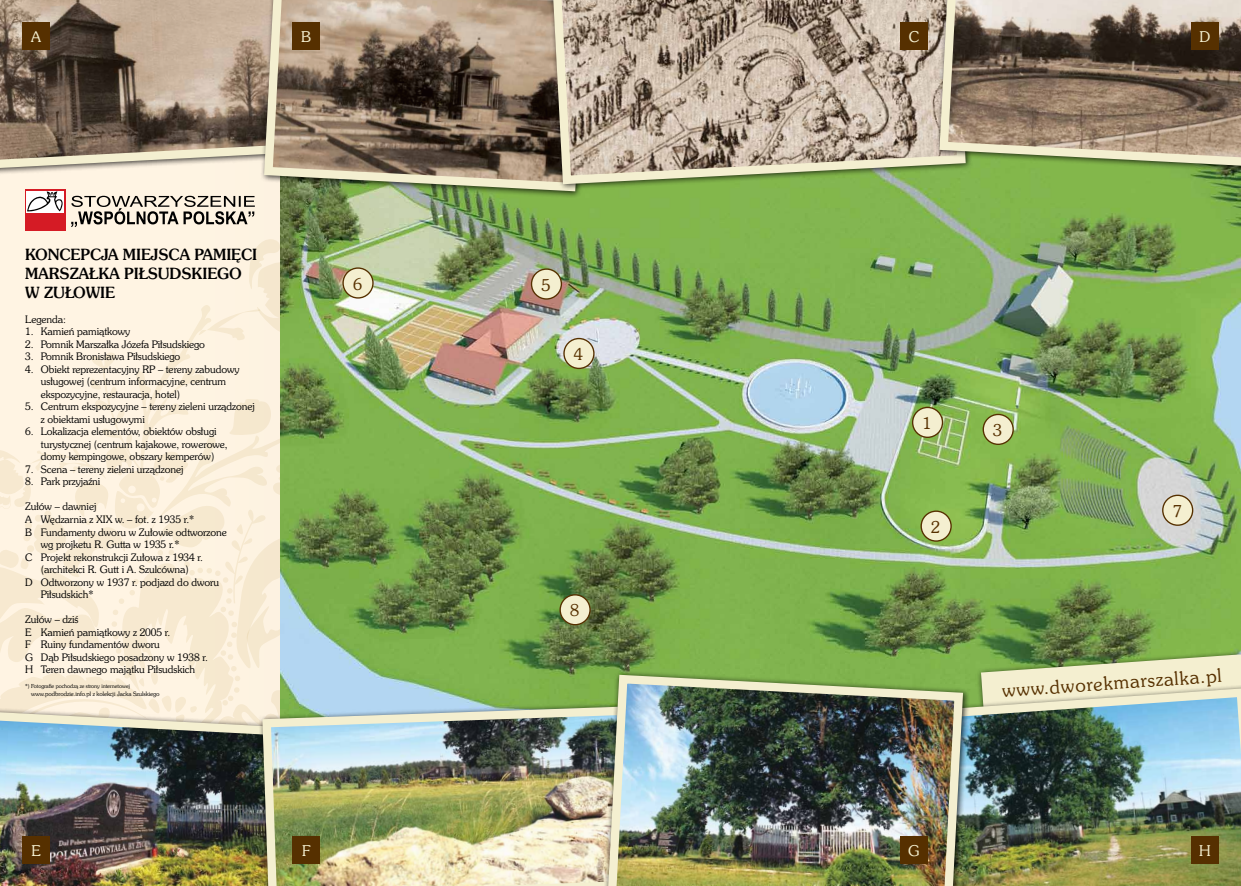
<style>
.page{position:relative;width:1241px;height:886px;background:#fff}
.page>*{position:absolute;margin:0;border:0;box-sizing:border-box;transform-origin:0 0}
.t1{font:300 18.75px "Souvenir PL";color:#563000}
.t2{font:300 16.5px "Souvenir PL";color:#563000}
.t3{font:500 15.62px/18.8px "Souvenir PL";letter-spacing:-.01em;color:#000}
.t4{font:300 15px "Souvenir PL";color:#f4efd0}
.t5{font:300 10.44px/12.5px "Souvenir PL";letter-spacing:-.01em;color:#000}
.t6{font:300 6.12px "Souvenir PL";letter-spacing:-.01em;color:#000}
.t7{font:300 5.56px "Souvenir PL";letter-spacing:-.01em;color:#000}
</style>
<div class="page">
<svg style="left:0;top:238px;width:280px;height:469px;background:#fcf0dc"></svg>
<img style="left:280px;top:173px;width:960px;height:529px">
<svg style="left:976px;top:648px;width:264px;height:36px;background:#b5c491"></svg>
<div style="left:921px;top:511px;width:29px;height:30px;background:#f4efd0;border-radius:50%"></div>
<div style="left:920px;top:510px;width:31px;height:32px;border:1px solid #563000;border-radius:50%"></div>
<div style="left:983px;top:414px;width:29px;height:30px;background:#f4efd0;border-radius:50%"></div>
<div style="left:982px;top:414px;width:31px;height:31px;border:1px solid #563000;border-radius:50%"></div>
<div style="left:564px;top:338px;width:29px;height:30px;background:#f4efd0;border-radius:50%"></div>
<div style="left:563px;top:338px;width:31px;height:31px;border:1px solid #563000;border-radius:50%"></div>
<div style="left:531px;top:269px;width:30px;height:30px;background:#f4efd0;border-radius:50%"></div>
<div style="left:530px;top:268px;width:32px;height:32px;border:1px solid #563000;border-radius:50%"></div>
<div style="left:343px;top:268px;width:30px;height:30px;background:#f4efd0;border-radius:50%"></div>
<div style="left:342px;top:267px;width:31px;height:32px;border:1px solid #563000;border-radius:50%"></div>
<div style="left:1162px;top:495px;width:30px;height:30px;background:#f4efd0;border-radius:50%"></div>
<div style="left:1161px;top:495px;width:32px;height:31px;border:1px solid #563000;border-radius:50%"></div>
<div style="left:560px;top:595px;width:30px;height:30px;background:#f4efd0;border-radius:50%"></div>
<div style="left:559px;top:594px;width:31px;height:31px;border:1px solid #563000;border-radius:50%"></div>
<div style="left:912px;top:407px;width:30px;height:30px;background:#f4efd0;border-radius:50%"></div>
<div style="left:911px;top:407px;width:32px;height:31px;border:1px solid #563000;border-radius:50%"></div>
<svg style="left:0;top:0;width:260px;height:173px;background:#948372"></svg>
<svg style="left:260px;top:0;width:330px;height:196px;background:#8d7e69"></svg>
<svg style="left:546px;top:0;width:423px;height:189px;background:#b0a58e"></svg>
<svg style="left:934px;top:0;width:306px;height:171px;background:#90846e"></svg>
<div style="left:292px;top:22px;width:28px;height:28px;background:#563000"></div>
<div style="left:900px;top:22px;width:27px;height:28px;background:#563000"></div>
<div style="left:1191px;top:22px;width:27px;height:28px;background:#563000"></div>
<div style="left:22px;top:22px;width:28px;height:28px;background:#563000"></div>
<img style="left:0;top:707px;width:258px;height:179px">
<img style="left:969px;top:684px;width:271px;height:202px">
<div style="left:1191px;top:836px;width:27px;height:27px;background:#563000"></div>
<div style="left:22px;top:836px;width:28px;height:27px;background:#563000"></div>
<img style="left:258px;top:702px;width:344px;height:184px">
<div style="left:292px;top:836px;width:28px;height:27px;background:#563000"></div>
<img style="left:602px;top:670px;width:365px;height:216px">
<div style="left:900px;top:836px;width:27px;height:27px;background:#563000"></div>
<div style="left:25px;top:189px;width:40px;height:42px;background:#d51b25"></div>
<div style="left:26px;top:191px;width:38px;height:22px;background:#fff"></div>
<svg style="left:71px;top:196px;width:184px;height:31px;background:#b3ab9f"></svg>
<svg style="left:27px;top:191px;width:36px;height:21px"></svg>
<h3 class="t4" style="left:31px;top:28px;width:11px">A</h3>
<h3 class="t4" style="left:301px;top:28px;width:11px">B</h3>
<h3 class="t4" style="left:908px;top:28px;width:12px">C</h3>
<h3 class="t4" style="left:1199px;top:28px;width:12px">D</h3>
<h3 class="t3" style="left:25px;top:245px;width:233px">KONCEPCJA MIEJSCA PAMI¢CI<br>MARSZA¸KA PI¸SUDSKIEGO<br>W ZU¸OWIE</h3>
<p class="t5" style="left:25px;top:313px;width:42px">Legenda:</p>
<p class="t5" style="left:25px;top:325px;width:107px">1. Kamieƒ pamiàtkowy</p>
<p class="t5" style="left:25px;top:338px;width:181px">2. Pomnik Marsza∏ka Józefa Pi∏sudskiego</p>
<p class="t5" style="left:25px;top:350px;width:157px">3. Pomnik Bronis∏awa Pi∏sudskiego</p>
<p class="t5" style="left:41px;top:363px;width:200px;text-indent:-16px">4. Obiekt reprezentacyjny RP – tereny zabudowy us∏ugowej (centrum informacyjne, centrum ekspozycyjne, restauracja, hotel)</p>
<p class="t5" style="left:41px;top:400px;width:215px;text-indent:-16px">5. Centrum ekspozycyjne – tereny zieleni urzàdzonej z obiektami us∏ugowymi</p>
<p class="t5" style="left:41px;top:425px;width:188px;text-indent:-16px">6. Lokalizacja elementów, obiektów obs∏ugi turystycznej (centrum kajakowe, rowerowe, domy kempingowe, obszary kemperów)</p>
<p class="t5" style="left:25px;top:463px;width:160px">7. Scena – tereny zieleni urzàdzonej</p>
<p class="t5" style="left:25px;top:475px;width:77px">8. Park przyjaêni</p>
<p class="t5" style="left:25px;top:500px;width:73px">Zułów – dawniej</p>
<p class="t5" style="left:25px;top:513px;width:170px">A W´dzarnia z XIX w. – fot. z 1935 r.*</p>
<p class="t5" style="left:25px;top:525px;width:203px">B Fundamenty dworu w Zu∏owie odtworzone</p>
<p class="t5" style="left:41px;top:538px;width:140px">wg projketu R. Gutta w 1935 r.*</p>
<p class="t5" style="left:25px;top:550px;width:179px">C Projekt rekonstrukcji Zu∏owa z 1934 r.</p>
<p class="t5" style="left:41px;top:563px;width:149px">(architekci R. Gutt i A. Szulcówna)</p>
<p class="t5" style="left:25px;top:575px;width:195px">D Odtworzony w 1937 r. podjazd do dworu</p>
<p class="t5" style="left:41px;top:588px;width:54px">Pi∏sudskich*</p>
<p class="t5" style="left:25px;top:613px;width:184px">Zułów – dziÊ<br>E Kamieƒ pamiàtkowy z 2005 r.<br>F Ruiny fundamentów dworu<br>G Dàb Pi∏sudskiego posadzony w 1938 r.<br>H Teren dawnego majàtku Pi∏sudskich</p>
<p class="t7" style="left:25px;top:683px;width:106px">*) Fotografie pochodzà ze strony internetowej</p>
<p class="t6" style="left:31px;top:690px;width:130px">www.podbrodzie.info.pl z kolekcji Jacka Szulskiego</p>
<h2 class="t2" style="left:353px;top:274px;width:11px">6</h2>
<h2 class="t2" style="left:541px;top:275px;width:11px">5</h2>
<h2 class="t2" style="left:574px;top:344px;width:11px">4</h2>
<h2 class="t2" style="left:570px;top:600px;width:11px">8</h2>
<h2 class="t2" style="left:922px;top:413px;width:11px">1</h2>
<h2 class="t2" style="left:930px;top:517px;width:11px">2</h2>
<h2 class="t2" style="left:993px;top:420px;width:11px">3</h2>
<h2 class="t2" style="left:1172px;top:501px;width:11px">7</h2>
<h1 class="t1" style="left:1001px;top:679px;width:221px;rotate:-4deg">www.dworekmarszalka.pl</h1>
<h3 class="t4" style="left:31px;top:841px;width:11px">E</h3>
<h3 class="t4" style="left:302px;top:841px;width:10px">F</h3>
<h3 class="t4" style="left:908px;top:841px;width:13px">G</h3>
<h3 class="t4" style="left:1198px;top:841px;width:13px">H</h3>
</div>
